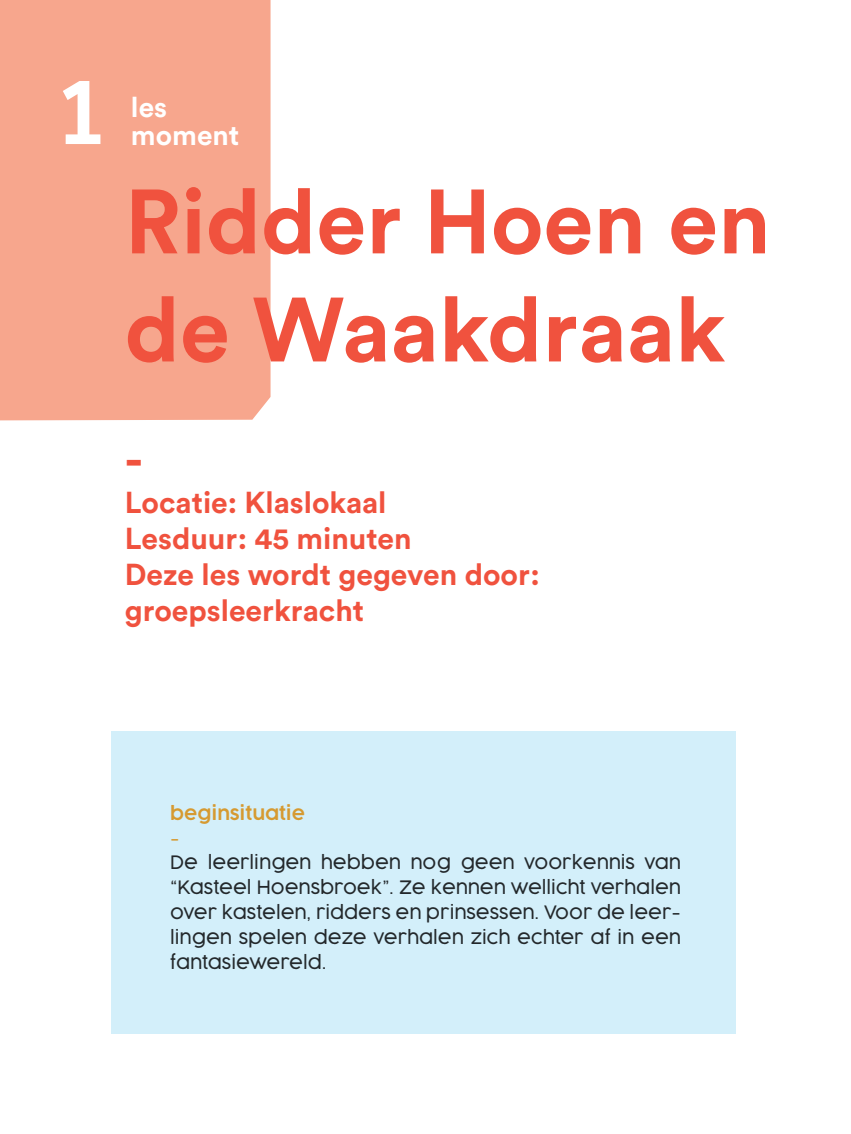
<style>
.page{position:relative;width:851px;height:1134px;background:#fff}
.page>*{position:absolute;margin:0;border:0;box-sizing:border-box;transform-origin:0 0}
.t1{font:700 90px/108px "Circular Std";color:#f0523e}
.t2{font:600 90px "League Mono";color:#fff}
.t3{font:700 48px "Circular Std";color:#f0523e}
.t4{font:700 30px/36px "Circular Std";color:#f0523e}
.t5{font:700 28px/28px "Circular Std";color:#fff}
.t6{font:300 18.2px/24.8px "Cocogoose Pro";color:#23282b;text-align:justify}
.t7{font:300 18.2px "Cocogoose Pro";color:#d69a31}
.t8{font:300 18.2px "Cocogoose Pro";color:#d69a31}
</style>
<div class="page">
<div style="left:0;top:0;width:270px;height:420px;background:#f7a68d"></div>
<div style="left:112px;top:731px;width:623px;height:302px;background:#d3effa"></div>
<h1 class="t2" style="left:55px;top:48px;width:56px">1</h1>
<h3 class="t5" style="left:131px;top:93px;width:110px">les moment</h3>
<h1 class="t1" style="left:125px;top:166px;width:647px">Ridder Hoen en de Waakdraak</h1>
<h2 class="t3" style="left:125px;top:429px;width:20px">-</h2>
<h3 class="t4" style="left:125px;top:483px;width:416px">Locatie: Klaslokaal<br>Lesduur: 45 minuten<br>Deze les wordt gegeven door: groepsleerkracht</h3>
<p class="t7" style="left:170px;top:801px;width:136px">beginsituatie</p>
<p class="t8" style="left:170px;top:825px;width:11px">-</p>
<p class="t6" style="left:170px;top:850px;width:512px">De leerlingen hebben nog geen voorkennis van “Kasteel Hoensbroek”. Ze kennen wellicht verhalen over kastelen, ridders en prinsessen. Voor de leer&shy;lingen spelen deze verhalen zich echter af in een fantasiewereld.</p>
</div>
